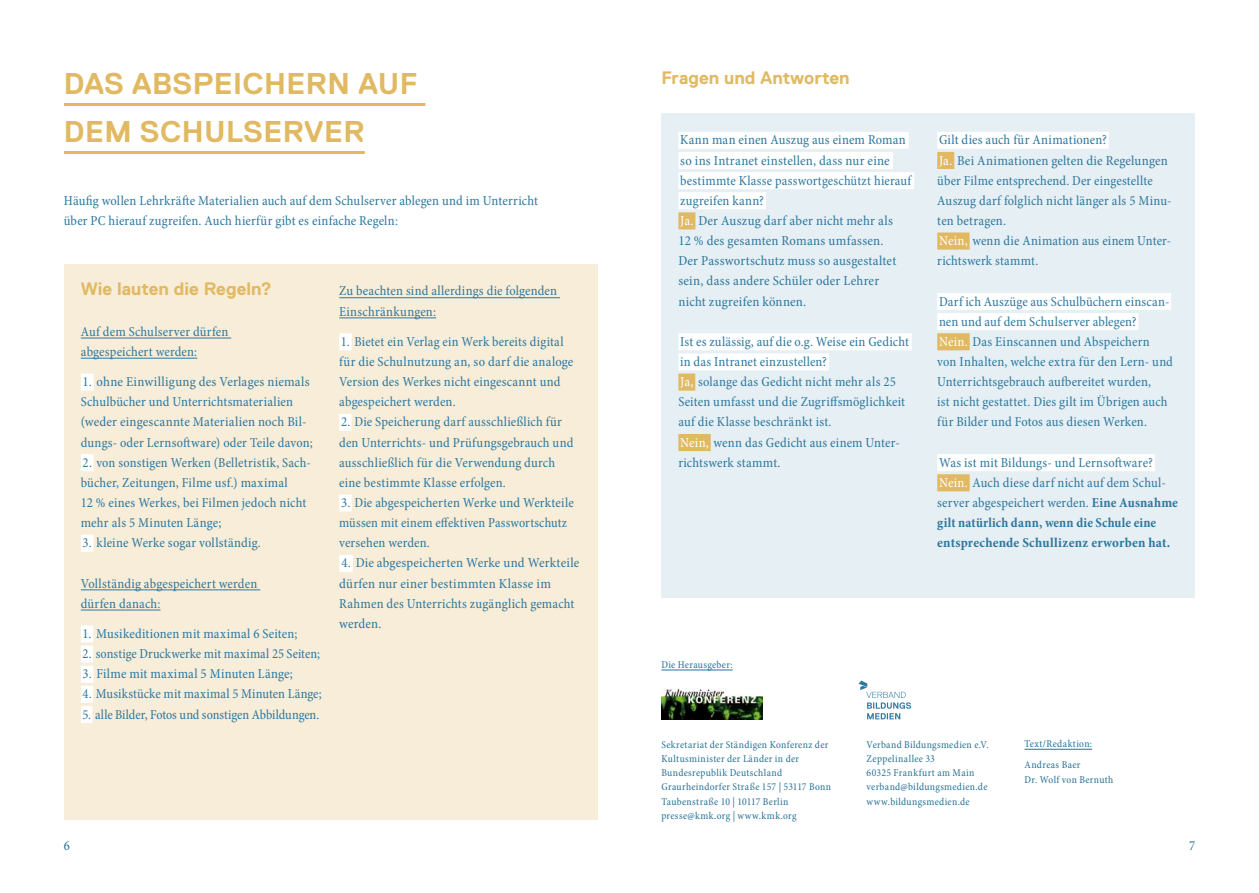
<style>
.page{position:relative;width:1259px;height:893px;background:#fff}
.page>*{position:absolute;margin:0;border:0;box-sizing:border-box;transform-origin:0 0}
.t1{font:700 30px/48px "Replica Pro";letter-spacing:.015em;color:#e0b962}
.t2{font:700 18px "Replica Pro";color:#e0b962}
.t3{font:condensed 13.8px/20.1px "Minion Pro";letter-spacing:.01em;color:#2d78a0}
.t4{font:condensed 13.8px "Minion Pro";color:#277297}
.t5{font:condensed 10.5px/14.2px "Minion Pro";letter-spacing:.03em;color:#277297}
.s1{color:#fff}
.s2{font-weight:700}
</style>
<div class="page">
<hr style="left:661px;top:670px;width:71px;height:1px;background:#277297">
<hr style="left:1024px;top:749px;width:68px;height:1px;background:#277297">
<div style="left:64px;top:264px;width:533px;height:555px;background:#f7edd8"></div>
<hr style="left:81px;top:338px;width:150px;height:1px;background:#2d78a0">
<hr style="left:81px;top:358px;width:116px;height:1px;background:#2d78a0">
<div style="left:81px;top:374px;width:13px;height:17px;background:#fff"></div>
<div style="left:81px;top:454px;width:13px;height:17px;background:#fff"></div>
<div style="left:81px;top:535px;width:13px;height:17px;background:#fff"></div>
<hr style="left:81px;top:590px;width:179px;height:1px;background:#2d78a0">
<hr style="left:81px;top:610px;width:79px;height:1px;background:#2d78a0">
<div style="left:81px;top:625px;width:12px;height:17px;background:#fff"></div>
<div style="left:81px;top:645px;width:12px;height:18px;background:#fff"></div>
<div style="left:81px;top:666px;width:13px;height:17px;background:#fff"></div>
<div style="left:81px;top:686px;width:12px;height:17px;background:#fff"></div>
<div style="left:81px;top:706px;width:11px;height:17px;background:#fff"></div>
<hr style="left:339px;top:297px;width:221px;height:1px;background:#2d78a0">
<hr style="left:339px;top:318px;width:97px;height:1px;background:#2d78a0">
<div style="left:339px;top:333px;width:13px;height:17px;background:#fff"></div>
<div style="left:339px;top:414px;width:12px;height:17px;background:#fff"></div>
<div style="left:339px;top:494px;width:13px;height:17px;background:#fff"></div>
<div style="left:339px;top:555px;width:14px;height:17px;background:#fff"></div>
<hr style="left:64px;top:103px;width:361px;height:3px;background:#e0b962">
<hr style="left:64px;top:151px;width:301px;height:3px;background:#e0b962">
<div style="left:661px;top:113px;width:534px;height:485px;background:#e6eff3"></div>
<div style="left:678px;top:132px;width:231px;height:17px;background:#fff"></div>
<div style="left:678px;top:152px;width:215px;height:17px;background:#fff"></div>
<div style="left:678px;top:172px;width:236px;height:17px;background:#fff"></div>
<div style="left:678px;top:192px;width:88px;height:17px;background:#fff"></div>
<div style="left:678px;top:212px;width:17px;height:17px;background:#e0b962"></div>
<div style="left:678px;top:333px;width:233px;height:17px;background:#fff"></div>
<div style="left:678px;top:353px;width:151px;height:17px;background:#fff"></div>
<div style="left:678px;top:374px;width:17px;height:17px;background:#e0b962"></div>
<div style="left:678px;top:434px;width:32px;height:17px;background:#e0b962"></div>
<div style="left:937px;top:132px;width:171px;height:17px;background:#fff"></div>
<div style="left:937px;top:152px;width:17px;height:17px;background:#e0b962"></div>
<div style="left:937px;top:232px;width:32px;height:18px;background:#e0b962"></div>
<div style="left:937px;top:293px;width:234px;height:17px;background:#fff"></div>
<div style="left:937px;top:313px;width:201px;height:17px;background:#fff"></div>
<div style="left:937px;top:333px;width:32px;height:17px;background:#e0b962"></div>
<div style="left:937px;top:454px;width:218px;height:17px;background:#fff"></div>
<div style="left:937px;top:474px;width:32px;height:17px;background:#e0b962"></div>
<img style="left:661px;top:688px;width:102px;height:31px">
<svg style="left:858px;top:680px;width:53px;height:39px"></svg>
<h1 class="t1" style="left:64px;top:60px;width:350px">Das Abspeichern auf dem Schulserver</h1>
<p class="t3" style="left:64px;top:191px;width:476px">Häufig wollen Lehrkräfte Materialien auch auf dem Schulserver ablegen und im Unterricht über PC hierauf zugreifen. Auch hierfür gibt es einfache Regeln:</p>
<h2 class="t2" style="left:81px;top:279px;width:193px">Wie lauten die Regeln?</h2>
<p class="t3" style="left:81px;top:321px;width:149px">Auf dem Schulserver dürfen abgespeichert werden:</p>
<p class="t3" style="left:81px;top:372px;width:234px">1. ohne Einwilligung des Verlages niemals Schulbücher und Unterrichtsmaterialien (weder eingescannte Materialien noch Bil&shy;dungs- oder Lernsoftware) oder Teile davon;</p>
<p class="t3" style="left:81px;top:452px;width:231px">2. von sonstigen Werken (Belletristik, Sach&shy;bücher, Zeitungen, Filme usf.) maximal<br>12 % eines Werkes, bei Filmen jedoch nicht mehr als 5 Minuten Länge;</p>
<p class="t3" style="left:83px;top:533px;width:180px">3. kleine Werke sogar vollständig.</p>
<p class="t3" style="left:81px;top:573px;width:178px">Vollständig abgespeichert werden dürfen danach:</p>
<p class="t3" style="left:83px;top:624px;width:216px">1. Musikeditionen mit maximal 6 Seiten;</p>
<p class="t3" style="left:82px;top:644px;width:239px">2. sonstige Druckwerke mit maximal 25 Seiten;</p>
<p class="t3" style="left:83px;top:664px;width:212px">3. Filme mit maximal 5 Minuten Länge;</p>
<p class="t3" style="left:83px;top:684px;width:241px">4. Musikstücke mit maximal 5 Minuten Länge;</p>
<p class="t3" style="left:82px;top:704px;width:238px">5. alle Bilder, Fotos und sonstigen Abbildungen.</p>
<p class="t3" style="left:339px;top:281px;width:219px">Zu beachten sind allerdings die folgenden<br>Einschränkungen:</p>
<p class="t3" style="left:339px;top:332px;width:236px">1. Bietet ein Verlag ein Werk bereits digital für die Schulnutzung an, so darf die analoge Version des Werkes nicht eingescannt und abgespeichert werden.</p>
<p class="t3" style="left:339px;top:412px;width:236px">2. Die Speicherung darf ausschließlich für den Unterrichts- und Prüfungsgebrauch und ausschließlich für die Verwendung durch eine bestimmte Klasse erfolgen.</p>
<p class="t3" style="left:339px;top:493px;width:236px">3. Die abgespeicherten Werke und Werkteile müssen mit einem effektiven Passwortschutz versehen werden.</p>
<p class="t3" style="left:339px;top:553px;width:242px">4. Die abgespeicherten Werke und Werkteile dürfen nur einer bestimmten Klasse im Rahmen des Unterrichts zugänglich gemacht werden.</p>
<h2 class="t2" style="left:661px;top:68px;width:190px">Fragen und Antworten</h2>
<p class="t3" style="left:678px;top:130px;width:234px">Kann man einen Auszug aus einem Roman so ins Intranet einstellen, dass nur eine bestimmte Klasse passwortgeschützt hierauf zugreifen kann?<br><span class="s1">Ja.</span> Der Auszug darf aber nicht mehr als<br>12 % des gesamten Romans umfassen.<br>Der Passwortschutz muss so ausgestaltet sein, dass andere Schüler oder Lehrer<br>nicht zugreifen können.</p>
<p class="t3" style="left:678px;top:332px;width:232px">Ist es zulässig, auf die o.g. Weise ein Gedicht in das Intranet einzustellen?<br><span class="s1">Ja,</span> solange das Gedicht nicht mehr als 25<br>Seiten umfasst und die Zugriffsmöglichkeit auf die Klasse beschränkt ist.<br><span class="s1">Nein,</span> wenn das Gedicht aus einem Unter&shy;richtswerk stammt.</p>
<p class="t3" style="left:937px;top:130px;width:236px">Gilt dies auch für Animationen?<br><span class="s1">Ja.</span> Bei Animationen gelten die Regelungen über Filme entsprechend. Der eingestellte Auszug darf folglich nicht länger als 5 Minu&shy;ten betragen.<br><span class="s1">Nein,</span> wenn die Animation aus einem Unter&shy;richtswerk stammt.</p>
<p class="t3" style="left:937px;top:291px;width:237px">Darf ich Auszüge aus Schulbüchern einscan&shy;nen und auf dem Schulserver ablegen?<br><span class="s1">Nein.</span> Das Einscannen und Abspeichern<br>von Inhalten, welche extra für den Lern- und Unterrichtsgebrauch aufbereitet wurden,<br>ist nicht gestattet. Dies gilt im Übrigen auch für Bilder und Fotos aus diesen Werken.</p>
<p class="t3" style="left:937px;top:452px;width:242px">Was ist mit Bildungs- und Lernsoftware?<br><span class="s1">Nein.</span> Auch diese darf nicht auf dem Schul&shy;server abgespeichert werden. <span class="s2">Eine Ausnahme gilt natürlich dann, wenn die Schule eine entsprechende Schullizenz erworben hat.</span></p>
<p class="t5" style="left:661px;top:658px;width:73px">Die Herausgeber:</p>
<p class="t5" style="left:661px;top:737px;width:171px">Sekretariat der Ständigen Konferenz der Kultusminister der Länder in der Bundesrepublik Deutschland Graurheindorfer Straße 157 | 53117 Bonn Taubenstraße 10 | 10117 Berlin presse@kmk.org | www.kmk.org</p>
<p class="t5" style="left:866px;top:737px;width:124px">Verband Bildungsmedien e.V.<br>Zeppelinallee 33<br>60325 Frankfurt am Main verband@bildungsmedien.de www.bildungsmedien.de</p>
<p class="t5" style="left:1024px;top:733px;width:69px;line-height:21.5px">Text/Redaktion:<br>Andreas Baer</p>
<p class="t5" style="left:1024px;top:772px;width:90px">Dr. Wolf von Bernuth</p>
<p class="t4" style="left:64px;top:836px;width:8px">6</p>
<p class="t4" style="left:1189px;top:836px;width:8px">7</p>
</div>
